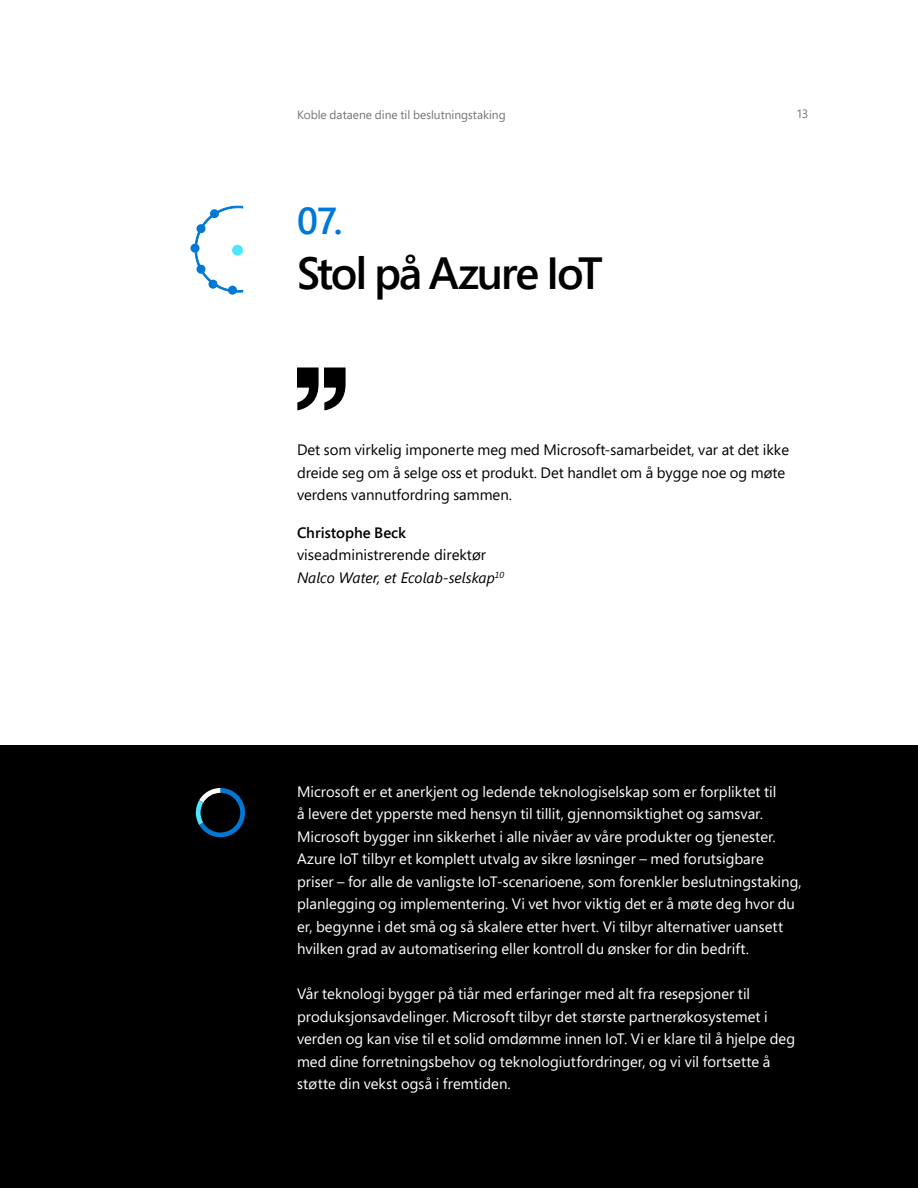
<style>
.page{position:relative;width:918px;height:1188px;background:#fff}
.page>*{position:absolute;margin:0;border:0;box-sizing:border-box;transform-origin:0 0}
.t1{font:600 45px "Segoe Pro";letter-spacing:-.05em;color:#000}
.t2{font:600 37.5px "Segoe Pro";color:#0078d7}
.t3{font:15px/22.5px "Segoe Pro";color:#fff}
.t4{font:15px/22.5px "Segoe Pro";color:#000101}
.t5{font:15px/22.5px "Segoe UI";color:#000101}
.t6{font:600 15px "Segoe Pro";color:#000101}
.t7{font:12px "Segoe Pro";color:#757575}
.s1{font-style:italic}
</style>
<div class="page">
<div style="left:0;top:746px;width:918px;height:442px;background:#000"></div>
<svg style="left:297px;top:368px;width:49px;height:42px"></svg>
<svg style="left:194px;top:205px;width:49px;height:88px"></svg>
<div style="left:232px;top:245px;width:11px;height:11px;background:#4fe6ff;border-radius:50%"></div>
<div style="left:210px;top:209px;width:9px;height:9px;background:#0078d4;border-radius:50%"></div>
<div style="left:228px;top:286px;width:9px;height:9px;background:#0078d4;border-radius:50%"></div>
<div style="left:208px;top:280px;width:10px;height:9px;background:#0078d4;border-radius:50%"></div>
<div style="left:196px;top:265px;width:10px;height:9px;background:#0078d4;border-radius:50%"></div>
<div style="left:196px;top:224px;width:10px;height:9px;background:#0078d4;border-radius:50%"></div>
<div style="left:190px;top:244px;width:10px;height:9px;background:#0078d4;border-radius:50%"></div>
<svg style="left:196px;top:788px;width:49px;height:49px"></svg>
<p class="t7" style="left:297px;top:106px;width:210px">Koble dataene dine til beslutningstaking</p>
<p class="t7" style="left:797px;top:106px;width:13px">13</p>
<h2 class="t2" style="left:297px;top:195px;width:47px">07.</h2>
<h1 class="t1" style="left:297px;top:243px;width:308px">Stol på Azure IoT</h1>
<p class="t4" style="left:297px;top:438px;width:494px">Det som virkelig imponerte meg med Microsoft-samarbeidet, var at det ikke dreide seg om å selge oss et produkt. Det handlet om å bygge noe og møte verdens vannutfordring sammen.</p>
<p class="t6" style="left:297px;top:522px;width:111px">Christophe Beck</p>
<p class="t5" style="left:297px;top:542px;width:209px">viseadministrerende direktør<br><span class="s1">Nalco Water, et Ecolab-selskap</span><sup>10</sup></p>
<p class="t3" style="left:297px;top:780px;width:506px">Microsoft er et anerkjent og ledende teknologiselskap som er forpliktet til<br>å levere det ypperste med hensyn til tillit, gjennomsiktighet og samsvar.<br>Microsoft bygger inn sikkerhet i alle nivåer av våre produkter og tjenester.<br>Azure IoT tilbyr et komplett utvalg av sikre løsninger – med forutsigbare priser – for alle de vanligste IoT-scenarioene, som forenkler beslutningstaking, planlegging og implementering. Vi vet hvor viktig det er å møte deg hvor du er, begynne i det små og så skalere etter hvert. Vi tilbyr alternativer uansett hvilken grad av automatisering eller kontroll du ønsker for din bedrift.</p>
<p class="t3" style="left:297px;top:982px;width:500px">Vår teknologi bygger på tiår med erfaringer med alt fra resepsjoner til produksjonsavdelinger. Microsoft tilbyr det største partnerøkosystemet i verden og kan vise til et solid omdømme innen IoT. Vi er klare til å hjelpe deg med dine forretningsbehov og teknologiutfordringer, og vi vil fortsette å støtte din vekst også i fremtiden.</p>
</div>
